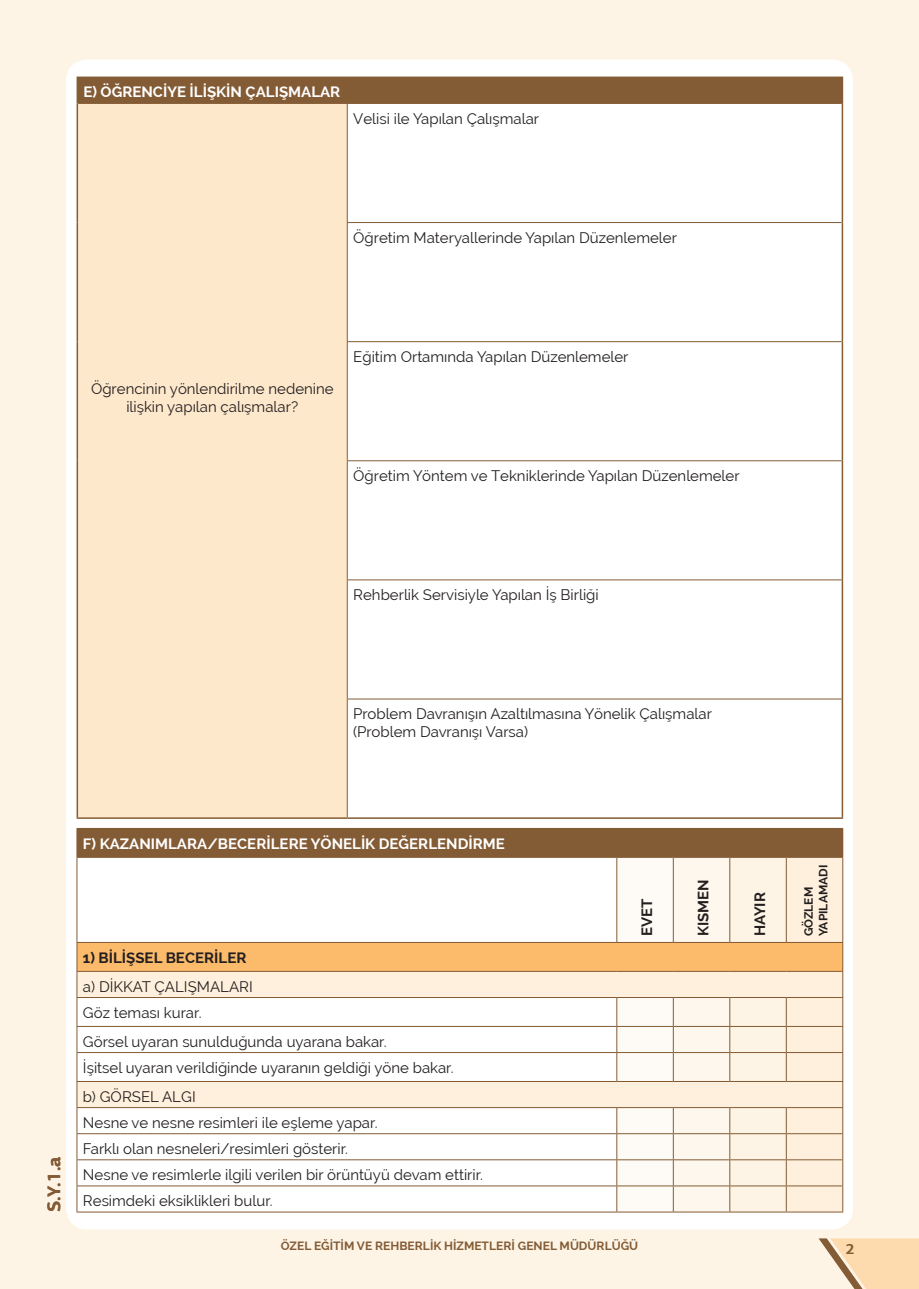
<style>
.page{position:relative;width:919px;height:1289px;background:#fff}
.page>*{position:absolute;margin:0;border:0;box-sizing:border-box;transform-origin:0 0}
.t1{font:700 18px "PF Agora Sans Pro";color:#835b35}
.t2{font:15px/26.1px "Raleway";color:#231f20}
.t3{font:700 15px "Raleway";color:#fff}
.t4{font:700 15px "Raleway";color:#231f20}
.t5{font:700 15px "PF Agora Sans Pro";color:#835b35}
.t6{font:700 12px "Raleway";color:#835b35}
.t7{font:700 12px/14.4px "Raleway";color:#231f20}
</style>
<div class="page">
<div style="left:0;top:0;width:918px;height:1288px;background:#fef4e5"></div>
<div style="left:66px;top:60px;width:787px;height:1169px;background:#fff;border-radius:21px"></div>
<svg style="left:818px;top:1238px;width:100px;height:50px"></svg>
<div style="left:77px;top:77px;width:765px;height:26px;background:#835b35"></div>
<div style="left:77px;top:103px;width:270px;height:715px;background:#fee8cc"></div>
<svg style="left:348px;top:223px;width:493px;height:477px"></svg>
<hr style="left:347px;top:77px;width:496px;height:1px;background:#835b35">
<hr style="left:841px;top:78px;width:2px;height:25px;background:#835b35">
<hr style="left:77px;top:103px;width:1px;height:119px;background:#835b35">
<hr style="left:77px;top:222px;width:1px;height:119px;background:#835b35">
<hr style="left:77px;top:341px;width:1px;height:120px;background:#835b35">
<hr style="left:77px;top:461px;width:1px;height:119px;background:#835b35">
<hr style="left:77px;top:580px;width:1px;height:119px;background:#835b35">
<hr style="left:77px;top:699px;width:1px;height:118px;background:#835b35">
<hr style="left:78px;top:103px;width:269px;height:1px;background:#835b35">
<hr style="left:347px;top:104px;width:1px;height:118px;background:#835b35">
<hr style="left:347px;top:103px;width:494px;height:1px;background:#835b35">
<hr style="left:841px;top:103px;width:2px;height:119px;background:#835b35">
<hr style="left:347px;top:223px;width:1px;height:118px;background:#835b35">
<hr style="left:347px;top:222px;width:494px;height:1px;background:#835b35">
<hr style="left:841px;top:222px;width:2px;height:119px;background:#835b35">
<hr style="left:347px;top:342px;width:1px;height:118px;background:#835b35">
<hr style="left:347px;top:341px;width:494px;height:1px;background:#835b35">
<hr style="left:841px;top:341px;width:2px;height:120px;background:#835b35">
<hr style="left:347px;top:461px;width:1px;height:118px;background:#835b35">
<hr style="left:347px;top:460px;width:494px;height:1px;background:#835b35">
<hr style="left:841px;top:461px;width:2px;height:119px;background:#835b35">
<hr style="left:347px;top:580px;width:1px;height:118px;background:#835b35">
<hr style="left:347px;top:579px;width:494px;height:1px;background:#835b35">
<hr style="left:841px;top:580px;width:2px;height:119px;background:#835b35">
<hr style="left:77px;top:817px;width:270px;height:1px;background:#835b35">
<hr style="left:347px;top:699px;width:1px;height:118px;background:#835b35">
<hr style="left:347px;top:698px;width:494px;height:1px;background:#835b35">
<hr style="left:841px;top:699px;width:2px;height:118px;background:#835b35">
<hr style="left:347px;top:817px;width:496px;height:1px;background:#835b35">
<div style="left:77px;top:828px;width:765px;height:29px;background:#835b35"></div>
<svg style="left:78px;top:858px;width:764px;height:353px"></svg>
<div style="left:77px;top:942px;width:765px;height:29px;background:#fcba6b"></div>
<svg style="left:78px;top:998px;width:538px;height:213px"></svg>
<svg style="left:842px;top:828px;width:1px;height:29px"></svg>
<hr style="left:77px;top:857px;width:1px;height:85px;background:#835b35">
<hr style="left:77px;top:857px;width:539px;height:1px;background:#835b35">
<hr style="left:786px;top:857px;width:57px;height:1px;background:#835b35">
<hr style="left:842px;top:857px;width:1px;height:85px;background:#835b35">
<hr style="left:77px;top:942px;width:539px;height:1px;background:#835b35">
<hr style="left:786px;top:942px;width:57px;height:1px;background:#835b35">
<hr style="left:77px;top:971px;width:539px;height:1px;background:#835b35">
<hr style="left:786px;top:971px;width:57px;height:1px;background:#835b35">
<hr style="left:77px;top:997px;width:539px;height:1px;background:#835b35">
<hr style="left:786px;top:997px;width:57px;height:1px;background:#835b35">
<hr style="left:77px;top:1026px;width:539px;height:1px;background:#835b35">
<hr style="left:786px;top:1026px;width:57px;height:1px;background:#835b35">
<hr style="left:77px;top:1052px;width:539px;height:1px;background:#835b35">
<hr style="left:786px;top:1052px;width:57px;height:1px;background:#835b35">
<hr style="left:77px;top:1081px;width:539px;height:1px;background:#835b35">
<hr style="left:786px;top:1081px;width:57px;height:1px;background:#835b35">
<hr style="left:77px;top:1107px;width:539px;height:1px;background:#835b35">
<hr style="left:786px;top:1107px;width:57px;height:1px;background:#835b35">
<hr style="left:77px;top:1133px;width:539px;height:1px;background:#835b35">
<hr style="left:786px;top:1133px;width:57px;height:1px;background:#835b35">
<hr style="left:77px;top:1159px;width:539px;height:1px;background:#835b35">
<hr style="left:786px;top:1159px;width:57px;height:1px;background:#835b35">
<svg style="left:77px;top:943px;width:1px;height:268px"></svg>
<hr style="left:77px;top:1185px;width:539px;height:1px;background:#835b35">
<svg style="left:616px;top:857px;width:170px;height:354px"></svg>
<hr style="left:786px;top:1185px;width:57px;height:1px;background:#835b35">
<svg style="left:842px;top:943px;width:1px;height:268px"></svg>
<hr style="left:77px;top:1211px;width:539px;height:1px;background:#835b35">
<hr style="left:616px;top:1211px;width:57px;height:1px;background:#835b35">
<hr style="left:673px;top:1211px;width:56px;height:1px;background:#835b35">
<hr style="left:729px;top:1211px;width:57px;height:1px;background:#835b35">
<hr style="left:786px;top:1211px;width:57px;height:1px;background:#835b35">
<p class="t3" style="left:83px;top:84px;width:258px">E) ÖĞRENCİYE İLİŞKİN ÇALIŞMALAR</p>
<p class="t2" style="left:353px;top:105px;width:187px">Velisi ile Yapılan Çalışmalar</p>
<p class="t2" style="left:353px;top:224px;width:325px">Öğretim Materyallerinde Yapılan Düzenlemeler</p>
<p class="t2" style="left:91px;top:379px;width:244px;line-height:18px;text-align:center">Öğrencinin yönlendirilme nedenine ilişkin yapılan çalışmalar?</p>
<p class="t2" style="left:353px;top:343px;width:277px">Eğitim Ortamında Yapılan Düzenlemeler</p>
<p class="t2" style="left:353px;top:462px;width:388px">Öğretim Yöntem ve Tekniklerinde Yapılan Düzenlemeler</p>
<p class="t2" style="left:353px;top:581px;width:247px">Rehberlik Servisiyle Yapılan İş Birliği</p>
<p class="t2" style="left:353px;top:704px;width:360px;line-height:18px">Problem Davranışın Azaltılmasına Yönelik Çalışmalar (Problem Davranışı Varsa)</p>
<p class="t1" style="left:43px;top:1212px;width:57px;rotate:-90deg">S.Y.1.a</p>
<p class="t3" style="left:83px;top:834px;width:423px">F) KAZANIMLARA/BECERİLERE YÖNELİK DEĞERLENDİRME</p>
<p class="t4" style="left:83px;top:948px;width:165px">1) BİLİŞSEL BECERİLER</p>
<p class="t2" style="left:83px;top:973px;width:171px">a) DİKKAT ÇALIŞMALARI<br>Göz teması kurar.</p>
<p class="t2" style="left:83px;top:1028px;width:372px">Görsel uyaran sunulduğunda uyarana bakar.<br>İşitsel uyaran verildiğinde uyaranın geldiği yöne bakar.</p>
<p class="t2" style="left:83px;top:1083px;width:401px">b) GÖRSEL ALGI<br>Nesne ve nesne resimleri ile eşleme yapar.<br>Farklı olan nesneleri/resimleri gösterir.<br>Nesne ve resimlerle ilgili verilen bir örüntüyü devam ettirir.<br>Resimdeki eksiklikleri bulur.</p>
<p class="t4" style="left:638px;top:936px;width:39px;rotate:-90deg">EVET</p>
<p class="t4" style="left:694px;top:936px;width:59px;rotate:-90deg">KISMEN</p>
<p class="t4" style="left:751px;top:936px;width:46px;rotate:-90deg">HAYIR</p>
<p class="t7" style="left:801px;top:936px;width:73px;rotate:-90deg">GÖZLEM<br>YAPILAMADI</p>
<p class="t6" style="left:281px;top:1238px;width:359px">ÖZEL EĞİTİM VE REHBERLİK HİZMETLERİ GENEL MÜDÜRLÜĞÜ</p>
<p class="t5" style="left:845px;top:1239px;width:10px">2</p>
</div>
